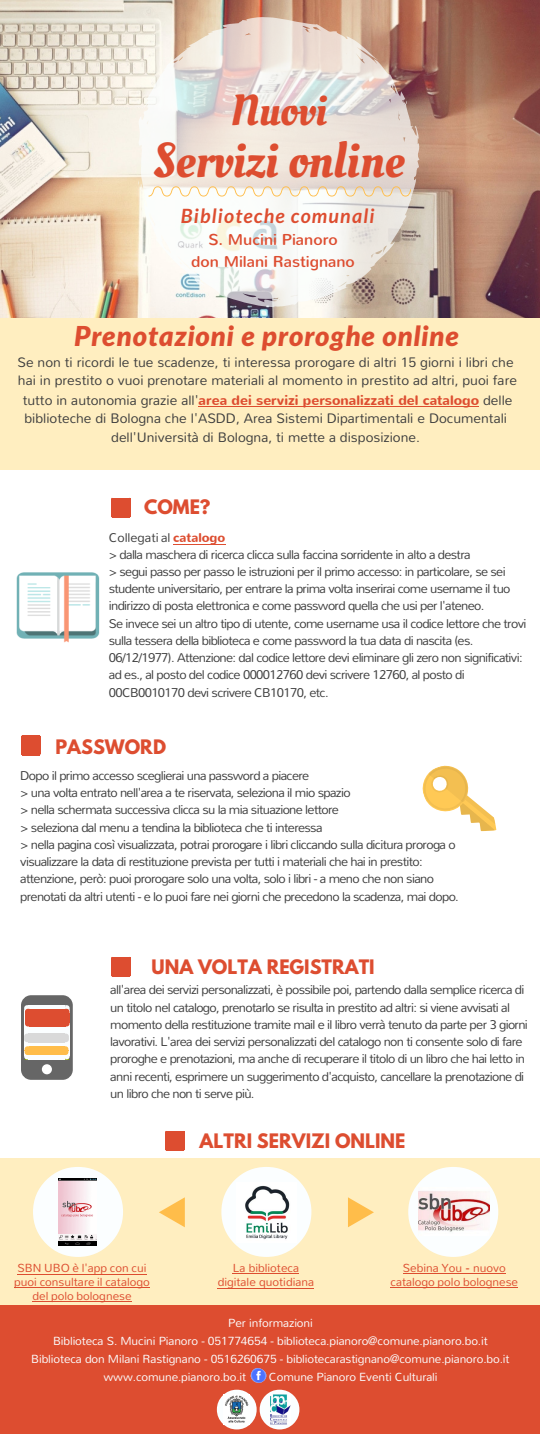
<style>
.page{position:relative;width:540px;height:1434px;background:#fff}
.page>*{position:absolute;margin:0;border:0;box-sizing:border-box;transform-origin:0 0}
.t1{font:49.1px "Oleo Script";color:#dd4d30}
.t2{font:43.2px "Oleo Script";color:#dd4d30}
.t3{font:italic 900 27.5px "Lato";letter-spacing:.03em;color:#dd4d30}
.t4{font:italic 700 19.7px "Lato";letter-spacing:.06em;color:#dd4d30}
.t5{font:700 17.7px "League Spartan";color:#dd4d30}
.t6{font:15.7px/21.8px "Nunito";color:#dd4d30;text-align:center}
.t7{font:300 13.8px/18.8px "Nunito";color:#3e3e3e;text-align:center}
.t8{font:300 12.8px/17.2px "Nunito";letter-spacing:-.05em;color:#3e3e3e}
.t9{font:300 11.8px "Nunito";letter-spacing:-.01em;color:#fbfeff}
.t10{font:300 11.8px/13.5px "Nunito";color:#dd4d30;text-align:center}
.s1{font-weight:700;color:#dd4d30}
.s2{font-weight:400}
</style>
<div class="page">
<div style="left:0;top:308px;width:540px;height:161px;background:#ffeec0"></div>
<div style="left:0;top:1158px;width:539px;height:149px;background:#ffeec0"></div>
<hr style="left:199px;top:407px;width:280px;height:1px;background:#dd4d30">
<div style="left:0;top:1306px;width:540px;height:128px;background:#dd4d30"></div>
<svg style="left:21px;top:736px;width:19px;height:19px"></svg>
<svg style="left:111px;top:957px;width:19px;height:19px"></svg>
<svg style="left:165px;top:1131px;width:19px;height:19px"></svg>
<svg style="left:422px;top:765px;width:75px;height:67px"></svg>
<svg style="left:21px;top:995px;width:52px;height:85px"></svg>
<svg style="left:33px;top:1167px;width:90px;height:90px"></svg>
<img style="left:58px;top:1179px;width:38px;height:67px">
<svg style="left:221px;top:1167px;width:90px;height:90px"></svg>
<svg style="left:159px;top:1197px;width:26px;height:30px"></svg>
<svg style="left:348px;top:1197px;width:26px;height:30px"></svg>
<svg style="left:408px;top:1167px;width:90px;height:90px"></svg>
<img style="left:418px;top:1187px;width:71px;height:49px">
<svg style="left:217px;top:1390px;width:82px;height:39px"></svg>
<img style="left:224px;top:1395px;width:25px;height:29px">
<img style="left:270px;top:1394px;width:20px;height:31px">
<hr style="left:32px;top:1301px;width:100px;height:1px;background:#dd4d30">
<hr style="left:14px;top:1287px;width:136px;height:1px;background:#dd4d30">
<hr style="left:18px;top:1274px;width:129px;height:1px;background:#dd4d30">
<hr style="left:218px;top:1288px;width:96px;height:1px;background:#dd4d30">
<hr style="left:233px;top:1273px;width:66px;height:1px;background:#dd4d30">
<hr style="left:390px;top:1287px;width:128px;height:1px;background:#dd4d30">
<hr style="left:403px;top:1273px;width:102px;height:1px;background:#dd4d30">
<img style="left:0;top:0;width:540px;height:318px">
<svg style="left:138px;top:17px;width:281px;height:290px"></svg>
<svg style="left:149px;top:186px;width:261px;height:11px"></svg>
<hr style="left:173px;top:544px;width:52px;height:1px;background:#dd4d30">
<img style="left:16px;top:572px;width:84px;height:71px">
<svg style="left:111px;top:498px;width:19px;height:19px"></svg>
<svg style="left:250px;top:1368px;width:16px;height:15px"></svg>
<img style="left:237px;top:1182px;width:60px;height:60px">
<h2 class="t2" style="left:230px;top:82px;width:98px">Nuovi</h2>
<h1 class="t1" style="left:153px;top:127px;width:253px">Servizi online</h1>
<h3 class="t4" style="left:181px;top:203px;width:195px">Biblioteche comunali</h3>
<p class="t6" style="left:191px;top:229px;width:165px">S. Mucini Pianoro<br>don Milani Rastignano</p>
<h3 class="t3" style="left:74px;top:319px;width:386px">Prenotazioni e proroghe online</h3>
<p class="t7" style="left:18px;top:353px;width:501px">Se non ti ricordi le tue scadenze, ti interessa prorogare di altri 15 giorni i libri che hai in prestito o vuoi prenotare materiali al momento in prestito ad altri, puoi fare tutto in autonomia grazie all'<span class="s1">area dei servizi personalizzati del catalogo</span> delle biblioteche di Bologna che l'ASDD, Area Sistemi Dipartimentali e Documentali dell'Università di Bologna, ti mette a disposizione.</p>
<h3 class="t5" style="left:144px;top:498px;width:68px">COME?</h3>
<p class="t8" style="left:109px;top:529px;width:419px">Collegati al <span class="s1">catalogo<br></span>&gt; dalla maschera di ricerca clicca sulla faccina sorridente in alto a destra<br>&gt; segui passo per passo le istruzioni per il primo accesso: in particolare, se sei studente universitario, per entrare la prima volta inserirai come username il tuo indirizzo di posta elettronica e come password quella che usi per l'ateneo.<br>Se invece sei un altro tipo di utente, come username usa il codice lettore che trovi sulla tessera della biblioteca e come password la tua data di nascita (es.<br>06/12/1977). Attenzione: dal codice lettore devi eliminare gli zero non significativi: ad es., al posto del codice 000012760 devi scrivere 12760, al posto di 00CB0010170 devi scrivere CB10170, etc.</p>
<h3 class="t5" style="left:56px;top:738px;width:112px">PASSWORD</h3>
<p class="t8" style="left:20px;top:767px;width:440px">Dopo il primo accesso sceglierai una password a piacere<br>&gt; una volta entrato nell'area a te riservata, seleziona il mio spazio<br>&gt; nella schermata successiva clicca su la mia situazione lettore<br>&gt; seleziona dal menu a tendina la biblioteca che ti interessa<br>&gt; nella pagina così visualizzata, potrai prorogare i libri cliccando sulla dicitura proroga o visualizzare la data di restituzione prevista per tutti i materiali che hai in prestito: attenzione, però: puoi prorogare solo una volta, solo i libri - a meno che non siano prenotati da altri utenti - e lo puoi fare nei giorni che precedono la scadenza, mai dopo.</p>
<h3 class="t5" style="left:152px;top:958px;width:225px">UNA VOLTA REGISTRATI</h3>
<p class="t8" style="left:110px;top:981px;width:419px">all'area dei servizi personalizzati, è possibile poi, partendo dalla semplice ricerca di un titolo nel catalogo, prenotarlo se risulta in prestito ad altri: si viene avvisati al momento della restituzione tramite mail e il libro verrà tenuto da parte per 3 giorni lavorativi. L'area dei servizi personalizzati del catalogo non ti consente solo di fare proroghe e prenotazioni, ma anche di recuperare il titolo di un libro che hai letto in anni recenti, esprimere un suggerimento d'acquisto, cancellare la prenotazione di un libro che non ti serve più.</p>
<h3 class="t5" style="left:200px;top:1132px;width:207px">ALTRI SERVIZI ONLINE</h3>
<p class="t10" style="left:14px;top:1262px;width:137px">SBN UBO è l'app con cui puoi consultare il catalogo del polo bolognese</p>
<p class="t10" style="left:218px;top:1261px;width:98px;line-height:14.2px">La biblioteca digitale quotidiana</p>
<p class="t10" style="left:390px;top:1261px;width:129px;line-height:14px">Sebina You <span class="s2">-</span> nuovo catalogo polo bolognese</p>
<p class="t9" style="left:228px;top:1316px;width:86px">Per informazioni</p>
<p class="t9" style="left:53px;top:1334px;width:436px">Biblioteca S. Mucini Pianoro - 051774654 - biblioteca.pianoro@comune.pianoro.bo.it</p>
<p class="t9" style="left:31px;top:1352px;width:480px">Biblioteca don Milani Rastignano - 0516260675 - bibliotecarastignano@comune.pianoro.bo.it</p>
<p class="t9" style="left:103px;top:1370px;width:144px">www.comune.pianoro.bo.it</p>
<p class="t9" style="left:269px;top:1370px;width:170px">Comune Pianoro Eventi Culturali</p>
</div>
